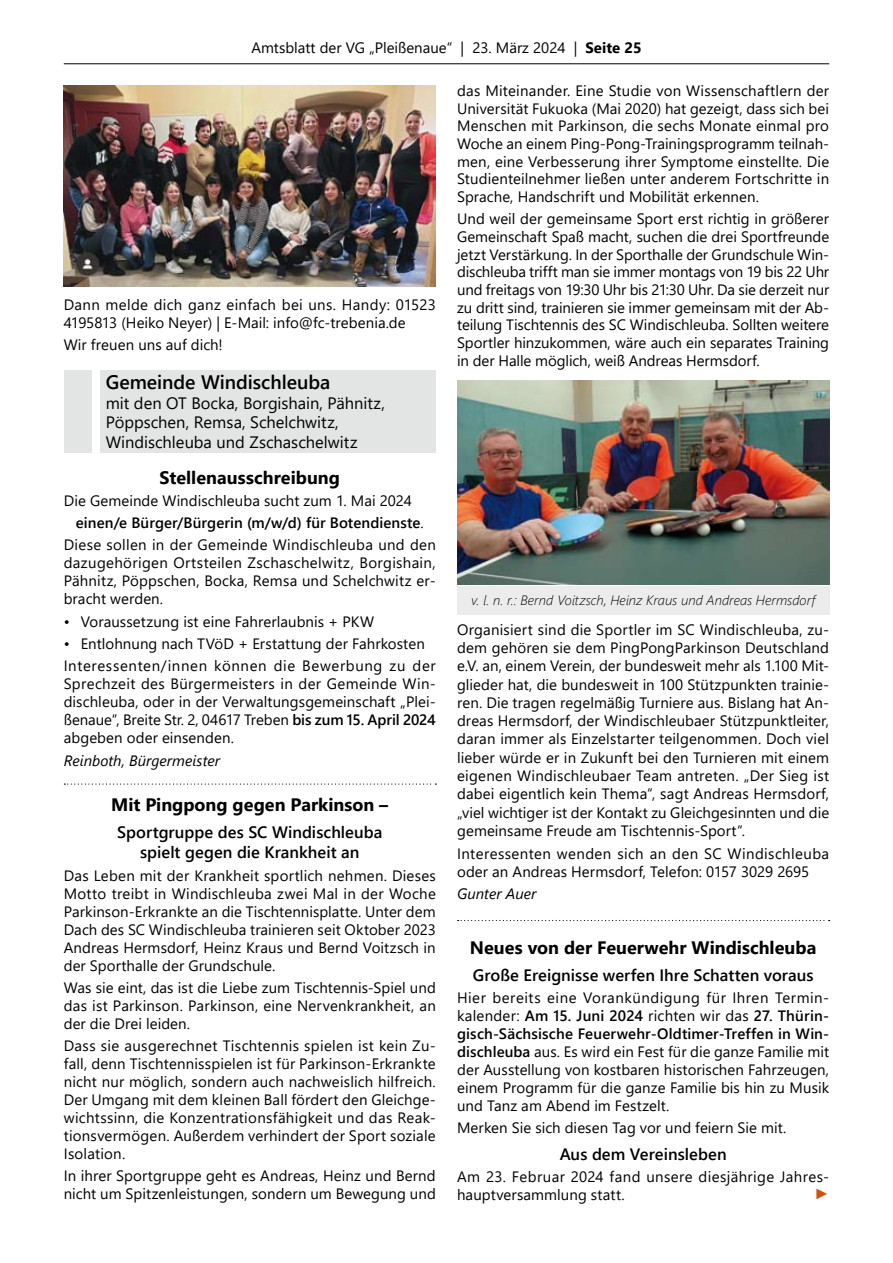
<style>
.page{position:relative;width:893px;height:1263px;background:#fff}
.page>*{position:absolute;margin:0;border:0;box-sizing:border-box;transform-origin:0 0}
.t1{font:600 19.5px "Segoe UI";color:#000}
.t2{font:700 18px "Segoe UI";color:#000}
.t3{font:600 16.5px/20.4px "Segoe UI";color:#000;text-align:center}
.t4{font:16.5px/19.8px "Segoe UI";color:#000}
.t5{font:15px/18px "Segoe UI";letter-spacing:.005em;color:#000;text-align:justify}
.t6{font:15px/22.2px "Segoe UI";letter-spacing:.03em;color:#000}
.t7{font:15px/18px "Segoe UI";letter-spacing:.025em;color:#000}
.t8{font:600 15px "Segoe UI";letter-spacing:.01em;color:#000}
.t9{font:italic 15px "Segoe UI";color:#000}
.t10{font:15px "Arial";color:#d25111}
.t11{font:italic 300 13.5px "Segoe UI";letter-spacing:.005em;color:#000}
.s1{font-weight:700}
.s2{font-weight:400}
.s3{font-weight:600}
</style>
<div class="page">
<hr style="left:64px;top:63px;width:765px;height:1px;background:#000">
<img style="left:64px;top:85px;width:372px;height:201px">
<div style="left:100px;top:370px;width:336px;height:83px;background:#e3e4e4"></div>
<div style="left:64px;top:370px;width:27px;height:82px;background:#e3e4e4"></div>
<svg style="left:64px;top:783px;width:372px;height:2px"></svg>
<img style="left:457px;top:380px;width:372px;height:205px">
<div style="left:457px;top:586px;width:372px;height:28px;background:#ececed"></div>
<svg style="left:458px;top:920px;width:372px;height:1px"></svg>
<p class="t5" style="left:251px;top:38px;width:382px">Amtsblatt der VG „Pleißenaue“ | 23. März 2024 | <span class="s1">Seite 25</span></p>
<p class="t5" style="left:64px;top:294px;width:374px">Dann melde dich ganz einfach bei uns. Handy: 01523<br>4195813 (Heiko Neyer) | E-Mail: info@fc-trebenia.de</p>
<p class="t5" style="left:64px;top:335px;width:161px">Wir freuen uns auf dich!</p>
<h1 class="t1" style="left:106px;top:363px;width:226px">Gemeinde Windischleuba</h1>
<p class="t4" style="left:106px;top:391px;width:281px">mit den OT Bocka, Borgishain, Pähnitz,<br>Pöppschen, Remsa, Schelchwitz,<br>Windischleuba und Zschaschelwitz</p>
<p class="t2" style="left:160px;top:460px;width:182px">Stellenausschreibung</p>
<p class="t5" style="left:64px;top:490px;width:349px">Die Gemeinde Windischleuba sucht zum 1. Mai 2024</p>
<p class="t8" style="left:76px;top:509px;width:349px">einen/e Bürger/Bürgerin (m/w/d) für Botendienste<span class="s2">.</span></p>
<p class="t5" style="left:64px;top:535px;width:374px">Diese sollen in der Gemeinde Windischleuba und den</p>
<p class="t5" style="left:64px;top:553px;width:374px">dazugehörigen Ortsteilen Zschaschelwitz, Borgishain, Pähnitz, Pöppschen, Bocka, Remsa und Schelchwitz er&shy;bracht werden.</p>
<p class="t5" style="left:64px;top:611px;width:312px">• Voraussetzung ist eine Fahrerlaubnis + PKW</p>
<p class="t6" style="left:64px;top:631px;width:374px">• Entlohnung nach TVöD + Erstattung der Fahrkosten<br>Interessenten/innen können die Bewerbung zu der</p>
<p class="t5" style="left:64px;top:674px;width:374px">Sprechzeit des Bürgermeisters in der Gemeinde Win&shy;dischleuba, oder in der Verwaltungsgemeinschaft „Plei&shy;ßenaue“, Breite Str. 2, 04617 Treben <span class="s3">bis zum 15. April 2024 </span>abgeben oder einsenden.</p>
<p class="t9" style="left:64px;top:746px;width:158px">Reinboth, Bürgermeister</p>
<p class="t2" style="left:111px;top:788px;width:279px">Mit Pingpong gegen Parkinson –</p>
<p class="t3" style="left:117px;top:820px;width:267px">Sportgruppe des SC Windischleuba spielt gegen die Krankheit an</p>
<p class="t5" style="left:64px;top:865px;width:374px">Das Leben mit der Krankheit sportlich nehmen. Dieses Motto treibt in Windischleuba zwei Mal in der Woche Parkinson-Erkrankte an die Tischtennisplatte. Unter dem Dach des SC Windischleuba trainieren seit Oktober 2023<br>Andreas Hermsdorf, Heinz Kraus und Bernd Voitzsch in der Sporthalle der Grundschule.</p>
<p class="t5" style="left:64px;top:977px;width:374px">Was sie eint, das ist die Liebe zum Tischtennis-Spiel und das ist Parkinson. Parkinson, eine Nervenkrankheit, an der die Drei leiden.</p>
<p class="t5" style="left:64px;top:1035px;width:374px">Dass sie ausgerechnet Tischtennis spielen ist kein Zu&shy;fall, denn Tischtennisspielen ist für Parkinson-Erkrankte nicht nur möglich, sondern auch nachweislich hilfreich.<br>Der Umgang mit dem kleinen Ball fördert den Gleichge&shy;wichtssinn, die Konzentrationsfähigkeit und das Reak&shy;tionsvermögen. Außerdem verhindert der Sport soziale Isolation.</p>
<p class="t5" style="left:64px;top:1165px;width:374px">In ihrer Sportgruppe geht es Andreas, Heinz und Bernd nicht um Spitzenleistungen, sondern um Bewegung und</p>
<p class="t5" style="left:457px;top:80px;width:374px">das Miteinander. Eine Studie von Wissenschaftlern der Universität Fukuoka (Mai 2020) hat gezeigt, dass sich bei Menschen mit Parkinson, die sechs Monate einmal pro Woche an einem Ping-Pong-Trainingsprogramm teilnah&shy;men, eine Verbesserung ihrer Symptome einstellte. Die Studienteilnehmer ließen unter anderem Fortschritte in Sprache, Handschrift und Mobilität erkennen.</p>
<p class="t5" style="left:457px;top:209px;width:374px">Und weil der gemeinsame Sport erst richtig in größerer Gemeinschaft Spaß macht, suchen die drei Sportfreunde jetzt Verstärkung. In der Sporthalle der Grundschule Win&shy;dischleuba trifft man sie immer montags von 19 bis 22 Uhr und freitags von 19:30 Uhr bis 21:30 Uhr. Da sie derzeit nur zu dritt sind, trainieren sie immer gemeinsam mit der Ab&shy;teilung Tischtennis des SC Windischleuba. Sollten weitere Sportler hinzukommen, wäre auch ein separates Training in der Halle möglich, weiß Andreas Hermsdorf.</p>
<p class="t11" style="left:471px;top:588px;width:346px">v. l. n. r.: Bernd Voitzsch, Heinz Kraus und Andreas Hermsdorf</p>
<p class="t5" style="left:457px;top:619px;width:374px">Organisiert sind die Sportler im SC Windischleuba, zu&shy;dem gehören sie dem PingPongParkinson Deutschland e.V. an, einem Verein, der bundesweit mehr als 1.100 Mit&shy;glieder hat, die bundesweit in 100 Stützpunkten trainie&shy;ren. Die tragen regelmäßig Turniere aus. Bislang hat An&shy;dreas Hermsdorf, der Windischleubaer Stützpunktleiter, daran immer als Einzelstarter teilgenommen. Doch viel lieber würde er in Zukunft bei den Turnieren mit einem eigenen Windischleubaer Team antreten. „Der Sieg ist dabei eigentlich kein Thema“, sagt Andreas Hermsdorf, „viel wichtiger ist der Kontakt zu Gleichgesinnten und die gemeinsame Freude am Tischtennis-Sport“.</p>
<p class="t5" style="left:457px;top:843px;width:374px">Interessenten wenden sich an den SC Windischleuba oder an Andreas Hermsdorf, Telefon: 0157 3029 2695‬</p>
<p class="t9" style="left:457px;top:880px;width:81px">Gunter Auer</p>
<p class="t2" style="left:470px;top:930px;width:348px">Neues von der Feuerwehr Windischleuba</p>
<p class="t3" style="left:473px;top:963px;width:342px">Große Ereignisse werfen Ihre Schatten voraus</p>
<p class="t5" style="left:457px;top:987px;width:374px">Hier bereits eine Vorankündigung für Ihren Termin&shy;kalender: <span class="s3">Am 15. Juni 2024</span> richten wir das <span class="s3">27. Thürin&shy;gisch-Sächsische Feuerwehr-Oldtimer-Treffen in Win&shy;dischleuba</span> aus. Es wird ein Fest für die ganze Familie mit der Ausstellung von kostbaren historischen Fahrzeugen, einem Programm für die ganze Familie bis hin zu Musik und Tanz am Abend im Festzelt.</p>
<p class="t5" style="left:457px;top:1117px;width:331px">Merken Sie sich diesen Tag vor und feiern Sie mit.</p>
<p class="t3" style="left:560px;top:1142px;width:168px">Aus dem Vereinsleben</p>
<p class="t7" style="left:457px;top:1166px;width:374px">Am 23. Februar 2024 fand unsere diesjährige Jahres&shy;hauptversammlung statt.</p>
<p class="t10" style="left:814px;top:1183px;width:16px">►</p>
</div>
